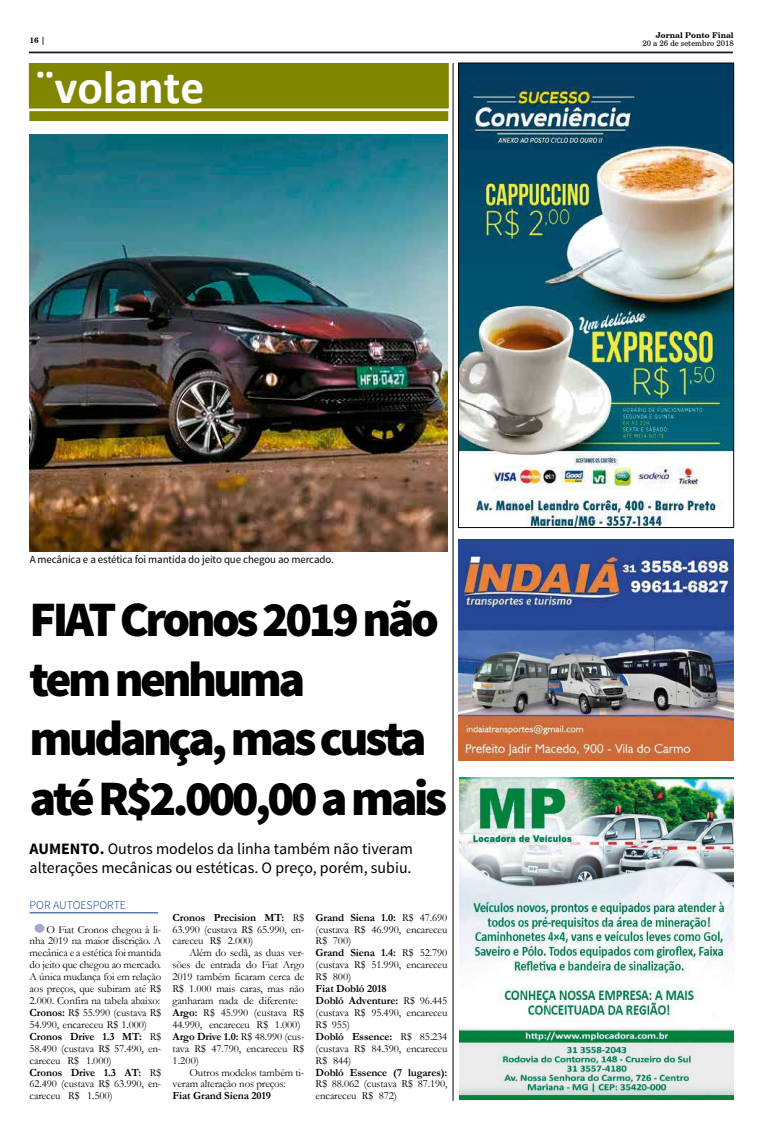
<style>
.page{position:relative;width:766px;height:1134px;background:#fff}
.page>*{position:absolute;margin:0;border:0;box-sizing:border-box;transform-origin:0 0}
.t1{font:900 49.6px/59.6px "Source Sans Pro";letter-spacing:-.07em;color:#000}
.t2{font:700 47.6px "Calibri";color:#fff}
.t3{font:15.9px/19.1px "Source Sans Pro";color:#000}
.t4{font:300 11.9px "Source Sans Pro";color:#003687}
.t5{font:10.9px/11.9px "Garamond";letter-spacing:-.01em;color:#000}
.t6{font:10.9px "Source Sans Pro";letter-spacing:-.01em;color:#000}
.t7{font:700 10.9px "Garamond";letter-spacing:-.01em;color:#000}
.t8{font:700 7.9px "Century Schlbk Cyrillic BT";color:#000}
.t9{font:7.9px "Century Schlbk Cyrillic BT";color:#000}
.s1{font-weight:700}
</style>
<div class="page">
<img style="left:459px;top:778px;width:274px;height:321px">
<img style="left:458px;top:539px;width:275px;height:222px">
<div style="left:29px;top:64px;width:419px;height:44px;background:#818600"></div>
<div style="left:29px;top:63px;width:419px;height:46px;border:1px solid #818600"></div>
<div style="left:29px;top:111px;width:419px;height:10px;background:#818600"></div>
<hr style="left:29px;top:52px;width:703px;height:1px;background:#000">
<hr style="left:29px;top:53px;width:703px;height:1px;background:#000">
<hr style="left:453px;top:63px;width:1px;height:1038px;background:#000">
<img style="left:460px;top:65px;width:271px;height:461px">
<div style="left:458px;top:63px;width:275px;height:465px;border:1px solid #000"></div>
<hr style="left:30px;top:912px;width:128px;height:1px;background:#003687">
<div style="left:34px;top:924px;width:10px;height:9px;background:#a7a6cc;border-radius:50%"></div>
<img style="left:30px;top:134px;width:417px;height:417px">
<p class="t8" style="left:30px;top:35px;width:17px">16 |</p>
<h2 class="t2" style="left:35px;top:57px;width:171px">¨volante</h2>
<p class="t6" style="left:30px;top:553px;width:305px">A mecânica e a estética foi mantida do jeito que chegou ao mercado.</p>
<h1 class="t1" style="left:30px;top:592px;width:419px">FIAT Cronos 2019 não tem nenhuma mudança, mas custa até R$2.000,00 a mais</h1>
<h3 class="t3" style="left:30px;top:839px;width:385px"><span class="s1">AUMENTO.</span> Outros modelos da linha também não tiveram alterações mecânicas ou estéticas. O preço, porém, subiu.</h3>
<p class="t4" style="left:30px;top:897px;width:98px">POR AUTOESPORTE</p>
<p class="t5" style="left:30px;top:923px;width:133px;text-indent:17px">O Fiat Cronos chegou à li&shy;nha 2019 na maior discrição. A mecânica e a estética foi mantida do jeito que chegou ao mercado.<br>A única mudança foi em relação aos preços, que subiram até R$<br>2.000. Confira na tabela abaixo:<br><span class="s1">Cronos:</span> R$ 55.990 (custava R$<br>54.990, encareceu R$ 1.000)<br><span class="s1">Cronos Drive 1.3 MT:</span> R$<br>58.490 (custava R$ 57.490, en&shy;careceu R$ 1.000)<br><span class="s1">Cronos Drive 1.3 AT:</span> R$<br>62.490 (custava R$ 63.990, en&shy;careceu R$ 1.500)</p>
<p class="t5" style="left:172px;top:911px;width:133px;text-align:justify"><span class="s1">Cronos Precision MT:</span> R$ 63.990 (custava R$ 65.990, en&shy;careceu R$ 2.000)</p>
<p class="t5" style="left:172px;top:947px;width:133px;text-indent:17px">Além do sedã, as duas ver&shy;sões de entrada do Fiat Argo<br>2019 também ficaram cerca de<br>R$ 1.000 mais caras, mas não ganharam nada de diferente:<br><span class="s1">Argo:</span> R$ 45.990 (custava R$<br>44.990, encareceu R$ 1.000)<br><span class="s1">Argo Drive 1.0:</span> R$ 48.990 (cus&shy;tava R$ 47.790, encareceu R$<br>1.200)</p>
<p class="t5" style="left:172px;top:1066px;width:133px;text-indent:17px">Outros modelos também ti&shy;veram alteração nos preços:</p>
<p class="t7" style="left:172px;top:1088px;width:100px">Fiat Grand Siena 2019</p>
<p class="t5" style="left:315px;top:911px;width:133px"><span class="s1">Grand Siena 1.0:</span> R$ 47.690 (custava R$ 46.990, encareceu<br>R$ 700)<br><span class="s1">Grand Siena 1.4:</span> R$ 52.790 (custava R$ 51.990, encareceu<br>R$ 800)</p>
<p class="t5" style="left:315px;top:982px;width:133px"><span class="s1">Fiat Dobló 2018<br>Dobló Adventure:</span> R$ 96.445 (custava R$ 95.490, encareceu<br>R$ 955)<br><span class="s1">Dobló Essence:</span> R$ 85.234 (custava R$ 84.390, encareceu<br>R$ 844)</p>
<p class="t7" style="left:315px;top:1065px;width:133px">Dobló Essence (7 lugares):</p>
<p class="t5" style="left:315px;top:1078px;width:133px">R$ 88.062 (custava R$ 87.190, encareceu R$ 872)</p>
<p class="t8" style="left:655px;top:30px;width:79px">Jornal Ponto Final</p>
<p class="t9" style="left:642px;top:38px;width:93px">20 a 26 de setembro 2018</p>
</div>
